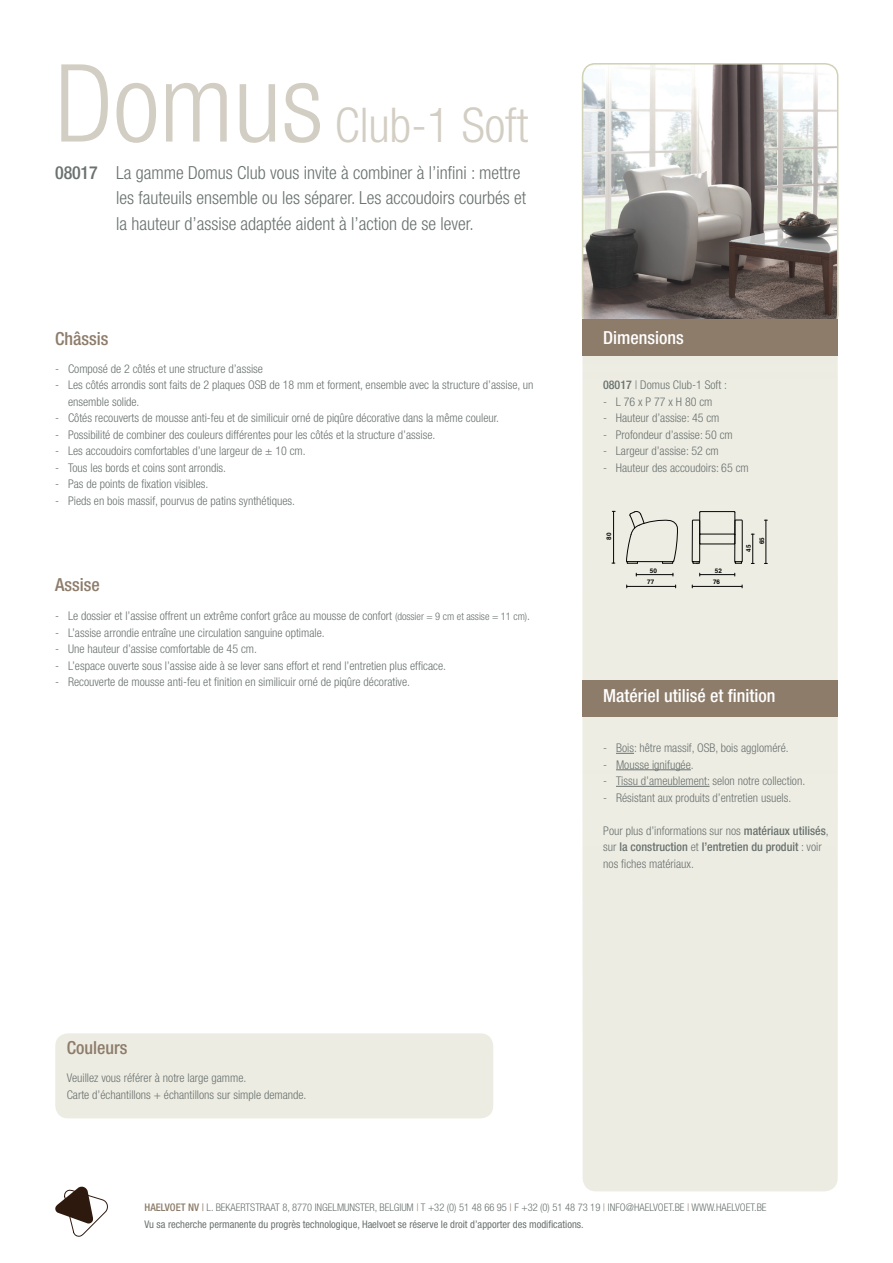
<style>
.page{position:relative;width:893px;height:1263px;background:#fff}
.page>*{position:absolute;margin:0;border:0;box-sizing:border-box;transform-origin:0 0}
.t1{font:300 condensed 108px "Helvetica Neue LT Std";color:#d3cec3}
.t2{font:300 condensed 48px "Helvetica Neue LT Std";color:#d3cec3}
.t3{font:300 condensed 18px/25.5px "Helvetica Neue LT Std";color:#69726f}
.t4{font:500 condensed 18px "Helvetica Neue LT Std";color:#fff}
.t5{font:500 condensed 18px "Helvetica Neue LT Std";color:#8d7c6a}
.t6{font:500 condensed 18px "Helvetica Neue LT Std";letter-spacing:-.01em;color:#69726f}
.t7{font:300 condensed 12px/16.5px "Helvetica Neue LT Std";color:#69726f}
.t8{font:300 condensed 10.5px "Helvetica Neue LT Std";color:#69726f}
.t9{font:condensed 10.5px "Helvetica Neue LT Std";color:#69726f}
.t10{font:700 6.3px/11.9px "Helvetica";color:#040503;text-align:center}
.s1{font-size:10.5px}
.s2{font-weight:500}
.s3{font-weight:500;color:#8d7c6a}
.s4{font-weight:400;color:#8d7c6a}
.s5{color:#8d7c6a}
</style>
<div class="page">
<div style="left:583px;top:214px;width:254px;height:977px;background:#edece2;border-radius:13px"></div>
<div style="left:55px;top:1033px;width:438px;height:85px;background:#edece2;border-radius:13px"></div>
<div style="left:583px;top:680px;width:255px;height:36px;background:#8d7c6a"></div>
<svg style="left:55px;top:1187px;width:53px;height:49px"></svg>
<img style="left:583px;top:64px;width:255px;height:256px">
<div style="left:582px;top:63px;width:256px;height:265px;border:2px solid #d1d1b6;border-radius:13px"></div>
<div style="left:583px;top:320px;width:255px;height:36px;background:#8d7c6a"></div>
<hr style="left:636px;top:574px;width:37px;height:1px;background:#040503">
<hr style="left:627px;top:586px;width:49px;height:1px;background:#040503">
<hr style="left:613px;top:511px;width:1px;height:52px;background:#040503">
<hr style="left:700px;top:574px;width:35px;height:1px;background:#040503">
<hr style="left:692px;top:586px;width:50px;height:1px;background:#040503">
<svg style="left:751px;top:534px;width:3px;height:30px"></svg>
<hr style="left:766px;top:520px;width:1px;height:43px;background:#040503">
<hr style="left:700px;top:544px;width:34px;height:1px;background:#040503">
<hr style="left:700px;top:534px;width:34px;height:1px;background:#040503">
<hr style="left:700px;top:511px;width:34px;height:1px;background:#040503">
<svg style="left:626px;top:511px;width:52px;height:53px"></svg>
<svg style="left:692px;top:511px;width:9px;height:53px"></svg>
<svg style="left:734px;top:511px;width:8px;height:53px"></svg>
<svg style="left:616px;top:753px;width:18px;height:1px"></svg>
<hr style="left:616px;top:769px;width:75px;height:1px;background:#69726f">
<hr style="left:616px;top:786px;width:93px;height:1px;background:#69726f">
<h1 class="t1" style="left:55px;top:41px;width:270px">Domus</h1>
<h2 class="t2" style="left:335px;top:97px;width:195px">Club-1 Soft</h2>
<h3 class="t3" style="left:116px;top:159px;width:412px">La gamme Domus Club vous invite à combiner à l’infini : mettre les fauteuils ensemble ou les séparer. Les accoudoirs courbés et la hauteur d’assise adaptée aident à l’action de se lever.</h3>
<h3 class="t6" style="left:55px;top:162px;width:44px">08017</h3>
<h3 class="t5" style="left:55px;top:327px;width:55px">Châssis</h3>
<p class="t7" style="left:55px;top:360px;width:209px">- Composé de 2 côtés et une structure d’assise</p>
<p class="t7" style="left:68px;top:376px;width:467px;text-indent:-13px">- Les côtés arrondis sont faits de 2 plaques OSB de 18 mm et forment, ensemble avec la structure d’assise, un ensemble solide.</p>
<p class="t7" style="left:55px;top:409px;width:445px">- Côtés recouverts de mousse anti-feu et de similicuir orné de piqûre décorative dans la même couleur.</p>
<p class="t7" style="left:55px;top:426px;width:382px">- Possibilité de combiner des couleurs différentes pour les côtés et la structure d’assise.</p>
<p class="t7" style="left:55px;top:442px;width:252px">- Les accoudoirs comfortables d’une largeur de ± 10 cm.</p>
<p class="t7" style="left:55px;top:459px;width:172px">- Tous les bords et coins sont arrondis.</p>
<p class="t7" style="left:55px;top:475px;width:155px">- Pas de points de fixation visibles.</p>
<p class="t7" style="left:55px;top:492px;width:241px">- Pieds en bois massif, pourvus de patins synthétiques.</p>
<h3 class="t5" style="left:55px;top:574px;width:46px">Assise</h3>
<p class="t7" style="left:55px;top:607px;width:476px">- Le dossier et l’assise offrent un extrême confort grâce au mousse de confort <span class="s1">(dossier = 9 cm et assise = 11 cm)</span>.</p>
<p class="t7" style="left:55px;top:624px;width:271px">- L’assise arrondie entraîne une circulation sanguine optimale.</p>
<p class="t7" style="left:55px;top:640px;width:203px">- Une hauteur d’assise comfortable de 45 cm.</p>
<p class="t7" style="left:55px;top:657px;width:392px">- L’espace ouverte sous l’assise aide à se lever sans effort et rend l’entretien plus efficace.</p>
<p class="t7" style="left:55px;top:673px;width:356px">- Recouverte de mousse anti-feu et finition en similicuir orné de piqûre décorative.</p>
<h3 class="t5" style="left:67px;top:1037px;width:62px">Couleurs</h3>
<p class="t7" style="left:67px;top:1069px;width:241px">Veuillez vous référer à notre large gamme.<br>Carte d’échantillons + échantillons sur simple demande.</p>
<h3 class="t4" style="left:603px;top:327px;width:82px">Dimensions</h3>
<p class="t7" style="left:603px;top:376px;width:126px"><span class="s2">08017</span> | Domus Club-1 Soft :</p>
<p class="t7" style="left:603px;top:393px;width:111px">- L 76 x P 77 x H 80 cm</p>
<p class="t7" style="left:603px;top:409px;width:118px">- Hauteur d’assise: 45 cm</p>
<p class="t7" style="left:603px;top:426px;width:131px">- Profondeur d’assise: 50 cm</p>
<p class="t7" style="left:603px;top:442px;width:117px">- Largeur d’assise: 52 cm</p>
<p class="t7" style="left:603px;top:459px;width:147px">- Hauteur des accoudoirs: 65 cm</p>
<p class="t10" style="left:603px;top:540px;width:9px;rotate:-90deg">80</p>
<p class="t10" style="left:647px;top:565px;width:11px">50<br>77</p>
<p class="t10" style="left:713px;top:565px;width:10px;text-align:left">52<br>76</p>
<p class="t10" style="left:743px;top:552px;width:9px;rotate:-90deg">45</p>
<p class="t10" style="left:756px;top:544px;width:9px;rotate:-90deg">65</p>
<h3 class="t4" style="left:603px;top:685px;width:174px">Matériel utilisé et finition</h3>
<p class="t7" style="left:603px;top:739px;width:187px">- Bois: hêtre massif, OSB, bois aggloméré.</p>
<p class="t7" style="left:603px;top:756px;width:92px">- Mousse ignifugée.</p>
<p class="t7" style="left:603px;top:772px;width:203px">- Tissu d’ameublement: selon notre collection.</p>
<p class="t7" style="left:603px;top:789px;width:189px">- Résistant aux produits d’entretien usuels.</p>
<p class="t7" style="left:603px;top:822px;width:227px">Pour plus d’informations sur nos <span class="s2">matériaux utilisés</span>, sur <span class="s2">la construction</span> et <span class="s2">l’entretien du produit</span> : voir nos fiches matériaux.</p>
<p class="t8" style="left:145px;top:1201px;width:623px"><span class="s3">HAELVOET NV</span> <span class="s4">|</span> L. BEKAERTSTRAAT 8, 8770 INGELMUNSTER, BELGIUM <span class="s5">|</span> T +32 (0) 51 48 66 95 <span class="s5">|</span> F +32 (0) 51 48 73 19 <span class="s5">|</span> INFO@HAELVOET.BE <span class="s5">|</span> WWW.HAELVOET.BE</p>
<p class="t9" style="left:145px;top:1218px;width:441px">Vu sa recherche permanente du progrès technologique, Haelvoet se réserve le droit d’apporter des modifications.</p>
</div>
